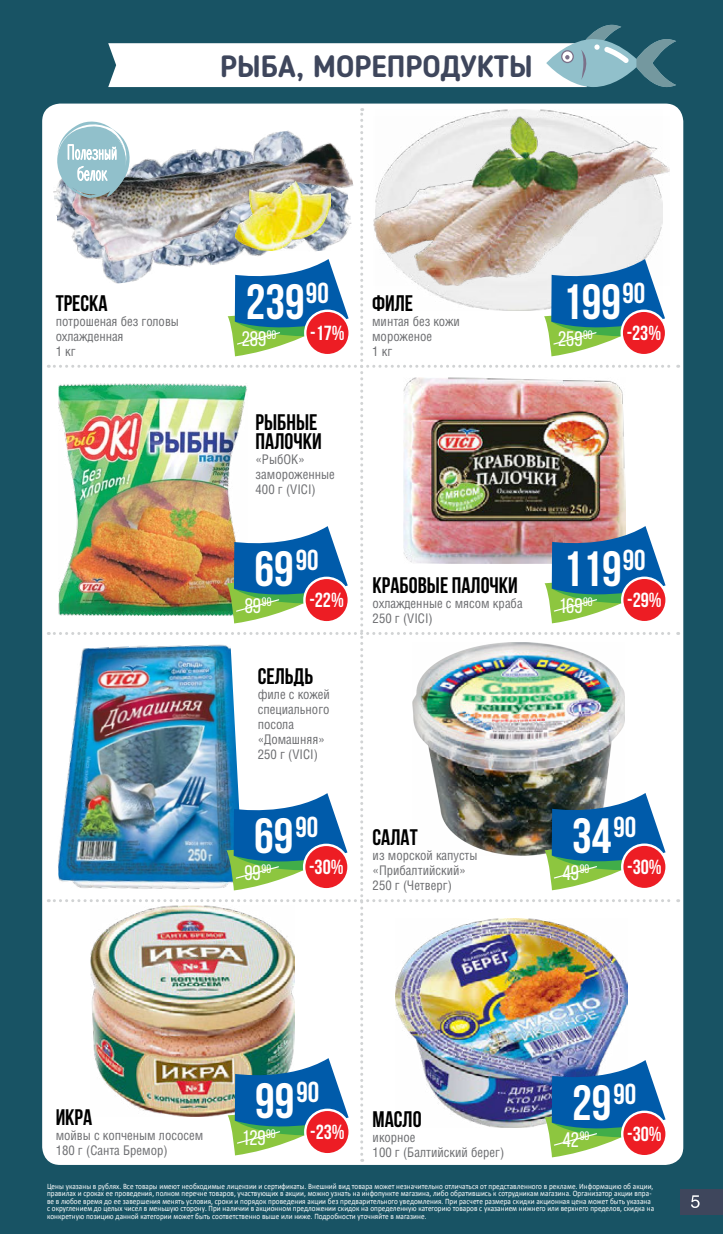
<style>
.page{position:relative;width:723px;height:1234px;background:#fff}
.page>*{position:absolute;margin:0;border:0;box-sizing:border-box;transform-origin:0 0}
.t1{font:700 49.5px "Bebas Neue";color:#fff}
.t2{font:700 30px "Blogger Sans";color:#3e465c}
.t3{font:700 22.5px/19.5px "Bebas Neue";color:#000}
.t4{font:21px "Bebas Neue";color:#fff}
.t5{font:700 20.4px "Bebas Neue";color:#fff}
.t6{font:12.75px/15px "AG Letterica Condensed C";color:#6d6e71}
.t7{font:8.25px/7.5px "Calibri";letter-spacing:.01em;color:#fff;scale:.87 1}
</style>
<div class="page">
<div style="left:0;top:0;width:723px;height:1233px;background:#185364"></div>
<div style="left:680px;top:1188px;width:43px;height:26px;background:#3e465c"></div>
<svg style="left:108px;top:25px;width:568px;height:62px"></svg>
<div style="left:42px;top:103px;width:641px;height:1061px;background:#fff;border-radius:18px"></div>
<svg style="left:691px;top:1195px;width:8px;height:12px"></svg>
<img style="left:48px;top:108px;width:631px;height:1053px">
<h2 class="t2" style="left:220px;top:48px;width:314px">рыба, морепродукты</h2>
<h3 class="t3" style="left:56px;top:293px;width:53px">Треска</h3>
<h3 class="t6" style="left:56px;top:314px;width:125px">потрошеная без головы охлажденная<br>1 кг</h3>
<h1 class="t1" style="left:246px;top:275px;width:84px">239<sup>90</sup></h1>
<h3 class="t4" style="left:242px;top:327px;width:36px">289<sup>90</sup></h3>
<h3 class="t5" style="left:310px;top:321px;width:36px">-17%</h3>
<h3 class="t3" style="left:256px;top:411px;width:68px">Рыбные палочки</h3>
<h3 class="t6" style="left:256px;top:451px;width:81px">«РыбОК» замороженные<br>400 г (VICI)</h3>
<h1 class="t1" style="left:254px;top:542px;width:66px">69<sup>90</sup></h1>
<h3 class="t4" style="left:245px;top:594px;width:28px">89<sup>90</sup></h3>
<h3 class="t5" style="left:309px;top:588px;width:36px">-22%</h3>
<h3 class="t3" style="left:258px;top:665px;width:57px">Сельдь</h3>
<h3 class="t6" style="left:258px;top:686px;width:74px">филе с кожей специального посола «Домашняя»<br>250 г (VICI)</h3>
<h1 class="t1" style="left:254px;top:808px;width:66px">69<sup>90</sup></h1>
<h3 class="t4" style="left:244px;top:861px;width:28px">99<sup>90</sup></h3>
<h3 class="t5" style="left:309px;top:855px;width:36px">-30%</h3>
<h3 class="t3" style="left:372px;top:293px;width:43px">Филе</h3>
<h3 class="t6" style="left:372px;top:314px;width:89px">минтая без кожи мороженое<br>1 кг</h3>
<h3 class="t3" style="left:373px;top:575px;width:147px">Крабовые палочки</h3>
<h3 class="t6" style="left:373px;top:596px;width:152px">охлажденные с мясом краба<br>250 г (VICI)</h3>
<h3 class="t3" style="left:373px;top:827px;width:47px">Салат</h3>
<h3 class="t6" style="left:373px;top:847px;width:106px">из морской капусты «Прибалтийский»<br>250 г (Четверг)</h3>
<h1 class="t1" style="left:562px;top:275px;width:84px">199<sup>90</sup></h1>
<h3 class="t4" style="left:558px;top:327px;width:36px">259<sup>90</sup></h3>
<h3 class="t5" style="left:627px;top:321px;width:36px">-23%</h3>
<h1 class="t1" style="left:563px;top:542px;width:84px">119<sup>90</sup></h1>
<h3 class="t4" style="left:559px;top:594px;width:35px">169<sup>90</sup></h3>
<h3 class="t5" style="left:627px;top:588px;width:36px">-29%</h3>
<h1 class="t1" style="left:572px;top:808px;width:66px">34<sup>90</sup></h1>
<h3 class="t4" style="left:562px;top:860px;width:28px">49<sup>90</sup></h3>
<h3 class="t5" style="left:627px;top:855px;width:36px">-30%</h3>
<h3 class="t3" style="left:56px;top:1107px;width:38px">Икра</h3>
<h3 class="t6" style="left:56px;top:1127px;width:149px">мойвы с копченым лососем<br>180 г (Санта Бремор)</h3>
<h1 class="t1" style="left:255px;top:1073px;width:66px">99<sup>90</sup></h1>
<h3 class="t4" style="left:242px;top:1125px;width:35px">129<sup>90</sup></h3>
<h3 class="t5" style="left:310px;top:1120px;width:36px">-23%</h3>
<h3 class="t3" style="left:373px;top:1109px;width:51px">Масло</h3>
<h3 class="t6" style="left:373px;top:1129px;width:133px">икорное<br>100 г (Балтийский берег)</h3>
<h1 class="t1" style="left:572px;top:1075px;width:66px">29<sup>90</sup></h1>
<h3 class="t4" style="left:562px;top:1127px;width:28px">42<sup>90</sup></h3>
<h3 class="t5" style="left:627px;top:1122px;width:36px">-30%</h3>
<p class="t7" style="left:47px;top:1181px;width:699px">Цены указаны в рублях. Все товары имеют необходимые лицензии и сертификаты. Внешний вид товара может незначительно отличаться от представленного в рекламе. Информацию об акции, правилах и сроках ее проведения, полном перечне товаров, участвующих в акции, можно узнать на инфопункте магазина, либо обратившись к сотрудникам магазина. Организатор акции впра&shy;ве в любое время до ее завершения менять условия, сроки и порядок проведения акции без предварительного уведомления. При расчете размера скидки акционная цена может быть указана с округлением до целых чисел в меньшую сторону. При наличии в акционном предложении скидок на определенную категорию товаров с указанием нижнего или верхнего пределов, скидка на конкретную позицию данной категории может быть соответственно выше или ниже. Подробности уточняйте в магазине.</p>
</div>
